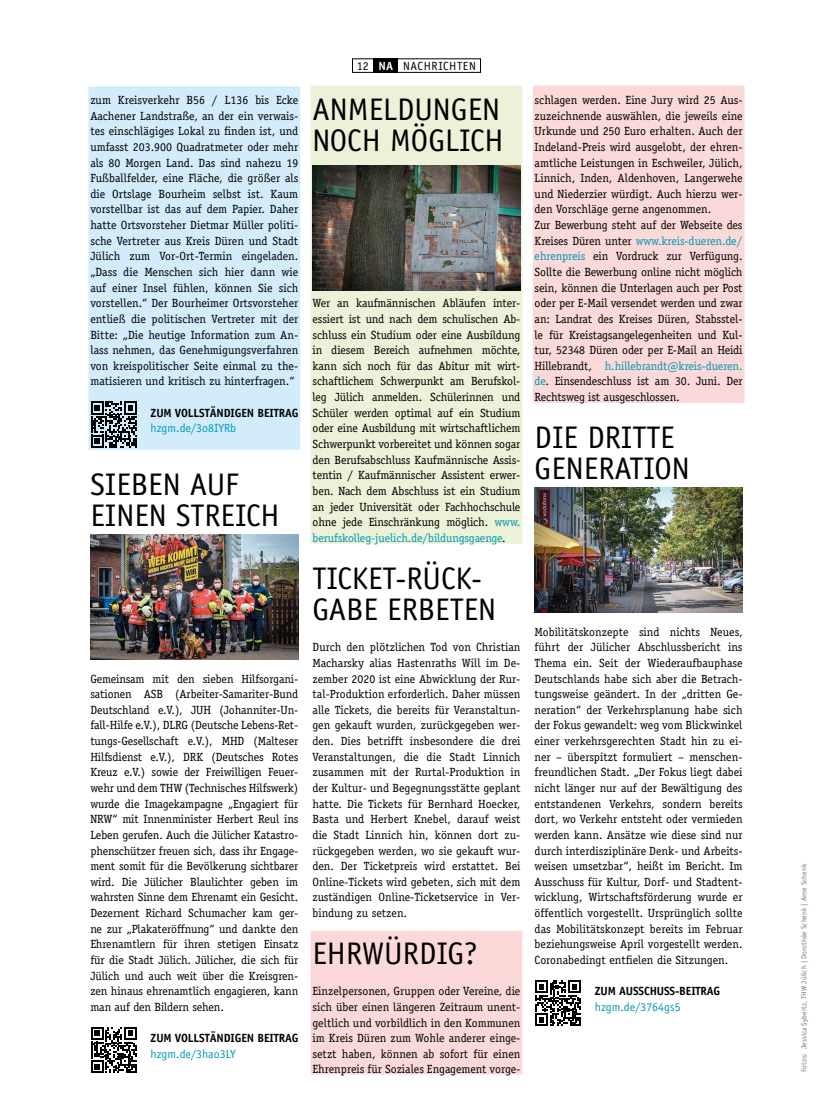
<style>
.page{position:relative;width:833px;height:1117px;background:#fff}
.page>*{position:absolute;margin:0;border:0;box-sizing:border-box;transform-origin:0 0}
.t1{font:31.25px/31.2px "Officina Sans";color:#000}
.t2{font:11.88px/15.6px "Officina Serif";letter-spacing:-.01em;color:#000;text-align:justify}
.t3{font:700 11.88px "Officina Sans";letter-spacing:-.01em;color:#000}
.t4{font:11.88px "Officina Sans";color:#0098b5}
.t5{font:11.88px "Officina Sans";letter-spacing:.05em;color:#000}
.t6{font:7.5px "Officina Sans";color:#7c7b7b}
.s1{font-weight:700;color:#fff}
.s2{color:#0098b5}
</style>
<div class="page">
<div style="left:88px;top:86px;width:212px;height:364px;background:#d2ecfc;border:4px solid #d2ecfc"></div>
<div style="left:311px;top:86px;width:211px;height:457px;background:#ebf2d8"></div>
<div style="left:311px;top:930px;width:211px;height:144px;background:#fbd9d9"></div>
<div style="left:533px;top:86px;width:211px;height:317px;background:#fbd9d9"></div>
<div style="left:352px;top:58px;width:129px;height:15px;border:1px solid #000"></div>
<div style="left:373px;top:58px;width:25px;height:15px;background:#000"></div>
<img style="left:312px;top:166px;width:208px;height:125px">
<img style="left:90px;top:534px;width:208px;height:125px">
<img style="left:534px;top:487px;width:208px;height:125px">
<svg style="left:91px;top:401px;width:46px;height:46px"></svg>
<svg style="left:91px;top:1027px;width:46px;height:45px"></svg>
<svg style="left:535px;top:980px;width:46px;height:45px"></svg>
<p class="t2" style="left:90px;top:92px;width:209px">zum Kreisverkehr B56 / L136 bis Ecke Aachener Landstraße, an der ein verwais&shy;tes einschlägiges Lokal zu finden ist, und umfasst 203.900 Quadratmeter oder mehr als 80 Morgen Land. Das sind nahezu 19<br>Fußballfelder, eine Fläche, die größer als die Ortslage Bourheim selbst ist. Kaum vorstellbar ist das auf dem Papier. Daher hatte Ortsvorsteher Dietmar Müller politi&shy;sche Vertreter aus Kreis Düren und Stadt Jülich zum Vor-Ort-Termin eingeladen. „Dass die Menschen sich hier dann wie auf einer Insel fühlen, können Sie sich vorstellen.“ Der Bourheimer Ortsvorsteher entließ die politischen Vertreter mit der Bitte: „Die heutige Information zum An&shy;lass nehmen, das Genehmigungsverfahren von kreispolitischer Seite einmal zu the&shy;matisieren und kritisch zu hinterfragen.“</p>
<p class="t3" style="left:151px;top:405px;width:149px">ZUM VOLLSTÄNDIGEN BEITRAG</p>
<p class="t4" style="left:151px;top:421px;width:87px">hzgm.de/3o8IYRb</p>
<h1 class="t1" style="left:90px;top:468px;width:191px">SIEBEN AUF<br>EINEN STREICH</h1>
<p class="t2" style="left:90px;top:670px;width:209px">Gemeinsam mit den sieben Hilfsorgani&shy;sationen ASB (Arbeiter-Samariter-Bund Deutschland e.V.), JUH (Johanniter-Un&shy;fall-Hilfe e.V.), DLRG (Deutsche Lebens-Ret&shy;tungs-Gesellschaft e.V.), MHD (Malteser Hilfsdienst e.V.), DRK (Deutsches Rotes Kreuz e.V.) sowie der Freiwilligen Feuer&shy;wehr und dem THW (Technisches Hilfswerk) wurde die Imagekampagne „Engagiert für NRW“ mit Innenminister Herbert Reul ins Leben gerufen. Auch die Jülicher Katastro&shy;phenschützer freuen sich, dass ihr Engage&shy;ment somit für die Bevölkerung sichtbarer wird. Die Jülicher Blaulichter geben im wahrsten Sinne dem Ehrenamt ein Gesicht.<br>Dezernent Richard Schumacher kam ger&shy;ne zur „Plakateröffnung“ und dankte den Ehrenamtlern für ihren stetigen Einsatz für die Stadt Jülich. Jülicher, die sich für Jülich und auch weit über die Kreisgren&shy;zen hinaus ehrenamtlich engagieren, kann man auf den Bildern sehen.</p>
<p class="t3" style="left:151px;top:1030px;width:149px">ZUM VOLLSTÄNDIGEN BEITRAG</p>
<p class="t4" style="left:151px;top:1046px;width:87px">hzgm.de/3hao3LY</p>
<p class="t5" style="left:357px;top:59px;width:120px">12 <span class="s1">NA</span> NACHRICHTEN</p>
<h1 class="t1" style="left:312px;top:93px;width:193px">ANMELDUNGEN<br>NOCH MÖGLICH</h1>
<p class="t2" style="left:312px;top:295px;width:209px">Wer an kaufmännischen Abläufen inter&shy;essiert ist und nach dem schulischen Ab&shy;schluss ein Studium oder eine Ausbildung in diesem Bereich aufnehmen möchte, kann sich noch für das Abitur mit wirt&shy;schaftlichem Schwerpunkt am Berufskol&shy;leg Jülich anmelden. Schülerinnen und Schüler werden optimal auf ein Studium oder eine Ausbildung mit wirtschaftlichem Schwerpunkt vorbereitet und können sogar den Berufsabschluss Kaufmännische Assis&shy;tentin / Kaufmännischer Assistent erwer&shy;ben. Nach dem Abschluss ist ein Studium an jeder Universität oder Fachhochschule ohne jede Einschränkung möglich. <span class="s2">www. berufskolleg-juelich.de/bildungsgaenge</span>.</p>
<h1 class="t1" style="left:312px;top:562px;width:185px">TICKET-RÜCK-<br>GABE ERBETEN</h1>
<p class="t2" style="left:312px;top:639px;width:209px">Durch den plötzlichen Tod von Christian Macharsky alias Hastenraths Will im De&shy;zember 2020 ist eine Abwicklung der Rur&shy;tal-Produktion erforderlich. Daher müssen alle Tickets, die bereits für Veranstaltun&shy;gen gekauft wurden, zurückgegeben wer&shy;den. Dies betrifft insbesondere die drei Veranstaltungen, die die Stadt Linnich zusammen mit der Rurtal-Produktion in der Kultur- und Begegnungsstätte geplant hatte. Die Tickets für Bernhard Hoecker, Basta und Herbert Knebel, darauf weist die Stadt Linnich hin, können dort zu&shy;rückgegeben werden, wo sie gekauft wur&shy;den. Der Ticketpreis wird erstattet. Bei Online-Tickets wird gebeten, sich mit dem zuständigen Online-Ticketservice in Ver&shy;bindung zu setzen.</p>
<h1 class="t1" style="left:312px;top:937px;width:167px">EHRWÜRDIG?</h1>
<p class="t2" style="left:312px;top:983px;width:209px">Einzelpersonen, Gruppen oder Vereine, die sich über einen längeren Zeitraum unent&shy;geltlich und vorbildlich in den Kommunen im Kreis Düren zum Wohle anderer einge&shy;setzt haben, können ab sofort für einen Ehrenpreis für Soziales Engagement vorge-</p>
<p class="t2" style="left:534px;top:92px;width:209px;text-align:left">schlagen werden. Eine Jury wird 25 Aus&shy;zuzeichnende auswählen, die jeweils eine Urkunde und 250 Euro erhalten. Auch der Indeland-Preis wird ausgelobt, der ehren&shy;amtliche Leistungen in Eschweiler, Jülich, Linnich, Inden, Aldenhoven, Langerwehe und Niederzier würdigt. Auch hierzu wer&shy;den Vorschläge gerne angenommen.<br>Zur Bewerbung steht auf der Webseite des Kreises Düren unter <span class="s2">www.kreis-dueren.de/ ehrenpreis</span> ein Vordruck zur Verfügung.<br>Sollte die Bewerbung online nicht möglich sein, können die Unterlagen auch per Post oder per E-Mail versendet werden und zwar an: Landrat des Kreises Düren, Stabsstel&shy;le für Kreistagsangelegenheiten und Kul&shy;tur, 52348 Düren oder per E-Mail an Heidi Hillebrandt, <span class="s2">h.hillebrandt@kreis-dueren. de</span>. Einsendeschluss ist am 30. Juni. Der Rechtsweg ist ausgeschlossen.</p>
<h1 class="t1" style="left:534px;top:421px;width:157px">DIE DRITTE<br>GENERATION</h1>
<p class="t2" style="left:534px;top:623px;width:209px">Mobilitätskonzepte sind nichts Neues, führt der Jülicher Abschlussbericht ins Thema ein. Seit der Wiederaufbauphase Deutschlands habe sich aber die Betrach&shy;tungsweise geändert. In der „dritten Ge&shy;neration“ der Verkehrsplanung habe sich der Fokus gewandelt: weg vom Blickwinkel einer verkehrsgerechten Stadt hin zu ei&shy;ner – überspitzt formuliert – menschen&shy;freundlichen Stadt. „Der Fokus liegt dabei nicht länger nur auf der Bewältigung des entstandenen Verkehrs, sondern bereits dort, wo Verkehr entsteht oder vermieden werden kann. Ansätze wie diese sind nur durch interdisziplinäre Denk- und Arbeits&shy;weisen umsetzbar“, heißt im Bericht. Im Ausschuss für Kultur, Dorf- und Stadtent&shy;wicklung, Wirtschaftsförderung wurde er öffentlich vorgestellt. Ursprünglich sollte das Mobilitätskonzept bereits im Februar beziehungsweise April vorgestellt werden.<br>Coronabedingt entfielen die Sitzungen.</p>
<p class="t3" style="left:595px;top:983px;width:127px">ZUM AUSSCHUSS-BEITRAG</p>
<p class="t4" style="left:595px;top:999px;width:87px">hzgm.de/3764gs5</p>
<p class="t6" style="left:799px;top:1071px;width:209px;rotate:-90deg">Fotos: Jessica Sybertz, THW Jülich | Dorothée Schenk | Arne Schenk</p>
</div>
